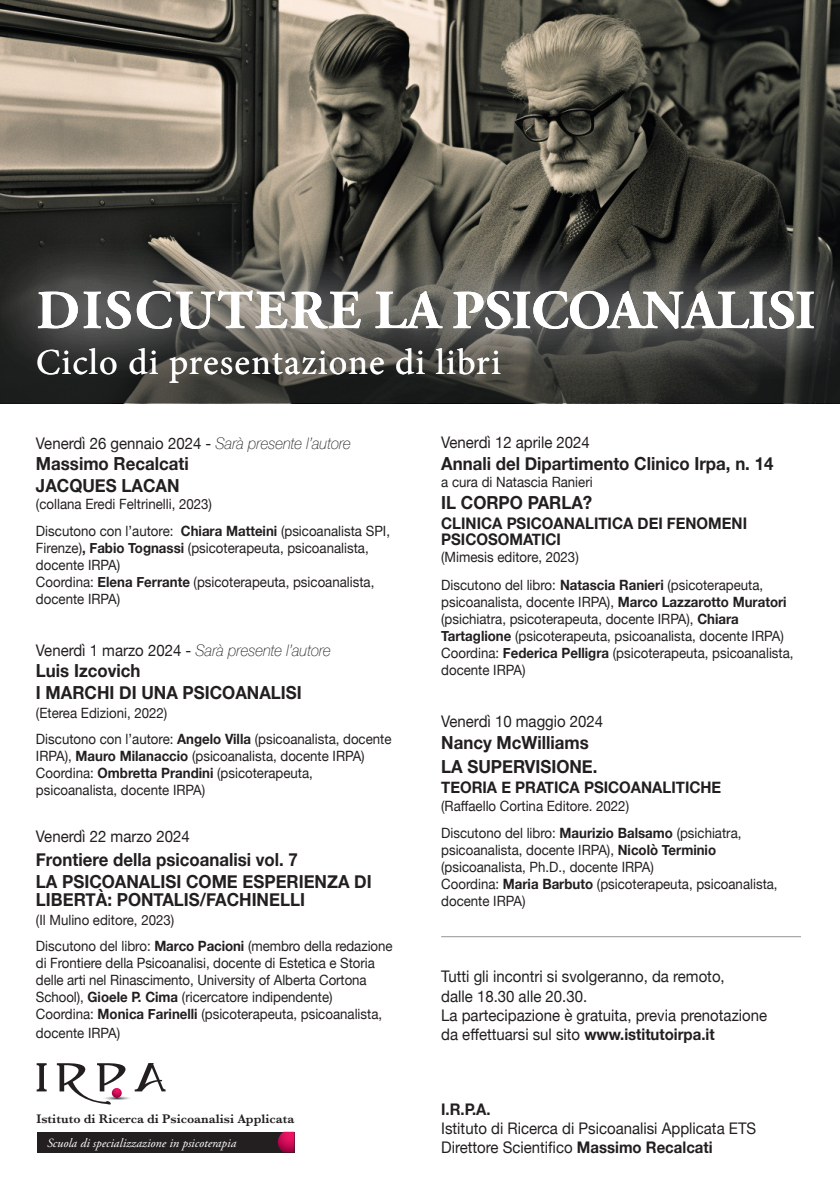
<style>
.page{position:relative;width:840px;height:1191px;background:#fff}
.page>*{position:absolute;margin:0;border:0;box-sizing:border-box;transform-origin:0 0}
.Garamon_12_linea{font:700 54.8px "Adobe Garamond Pro";letter-spacing:-.01em;color:#fff}
.t1{font:36.6px "Minion Pro";letter-spacing:.03em;color:#fff}
.t2{font:700 18px/21.6px "Helvetica Neue";color:#231f20;scale:.94 1}
.t3{font:16px/19.2px "Helvetica Neue";color:#231f20;scale:.94 1}
.t4{font:700 16px/16px "Helvetica Neue";color:#231f20;scale:.94 1}
.t5{font:italic 100 16px "Helvetica Neue";color:#231f20;scale:.94 1}
.t6{font:14.2px/17px "Helvetica Neue";color:#231f20;scale:.94 1}
.t7{font:600 12.8px "Baskerville";color:#231f20}
.t8{font:italic 12.6px "Adobe Garamond Pro";color:#fff}
.s1{font-weight:100;font-style:italic}
.s2{font-weight:700}
.s3{font-weight:400;font-style:normal}
</style>
<div class="page">
<img style="left:0;top:0;width:839px;height:404px">
<svg style="left:0;top:18px;width:839px;height:385px;background:#59554b"></svg>
<div style="left:37px;top:1131px;width:257px;height:21px;background:#231f20"></div>
<svg style="left:277px;top:1131px;width:17px;height:21px"></svg>
<svg style="left:37px;top:1063px;width:10px;height:28px"></svg>
<svg style="left:57px;top:1063px;width:108px;height:41px"></svg>
<hr style="left:441px;top:936px;width:359px;height:1px;background:#939598">
<div style="left:0;top:234px;width:839px;height:152px;background:#fff;opacity:.75"></div>
<p class="Garamon_12_linea" style="left:36px;top:279px;width:780px">DISCUTERE LA PSICOANALISI</p>
<p class="t1" style="left:36px;top:338px;width:466px">Ciclo di presentazione di libri</p>
<p class="t3" style="left:36px;top:434px;width:336px">Venerdì 26 gennaio 2024 - <span class="s1">Sarà presente l’autore</span></p>
<p class="t2" style="left:36px;top:454px;width:164px">Massimo Recalcati</p>
<p class="t2" style="left:36px;top:475px;width:154px">JACQUES LACAN</p>
<p class="t6" style="left:36px;top:496px;width:189px">(collana Eredi Feltrinelli, 2023)</p>
<p class="t6" style="left:36px;top:523px;width:378px">Discutono con l’autore: <span class="s2">Chiara Matteini</span> (psicoanalista SPI, Firenze)<span class="s2">, Fabio Tognassi</span> (psicoterapeuta, psicoanalista, docente IRPA)<br>Coordina: <span class="s2">Elena Ferrante</span> (psicoterapeuta, psicoanalista, docente IRPA)</p>
<p class="t5" style="left:36px;top:637px;width:315px"><span class="s3">Venerdì 1 marzo 2024 -</span> Sarà presente l’autore</p>
<p class="t2" style="left:36px;top:660px;width:113px">Luis Izcovich</p>
<p class="t2" style="left:36px;top:682px;width:284px">I MARCHI DI UNA PSICOANALISI</p>
<p class="t6" style="left:36px;top:705px;width:141px">(Eterea Edizioni, 2022)</p>
<p class="t6" style="left:36px;top:731px;width:379px">Discutono con l’autore: <span class="s2">Angelo Villa</span> (psicoanalista, docente<br>IRPA), <span class="s2">Mauro Milanaccio</span> (psicoanalista, docente IRPA)</p>
<p class="t6" style="left:36px;top:765px;width:296px">Coordina: <span class="s2">Ombretta Prandini</span> (psicoterapeuta, psicoanalista, docente IRPA)</p>
<p class="t3" style="left:36px;top:828px;width:165px">Venerdì 22 marzo 2024</p>
<p class="t2" style="left:36px;top:849px;width:358px">Frontiere della psicoanalisi vol. 7<br>LA PSICOANALISI COME ESPERIENZA DI</p>
<p class="t2" style="left:36px;top:889px;width:287px">LIBERTÀ: PONTALIS/FACHINELLI</p>
<p class="t6" style="left:36px;top:912px;width:148px">(Il Mulino editore, 2023)</p>
<p class="t6" style="left:36px;top:938px;width:380px">Discutono del libro: <span class="s2">Marco Pacioni</span> (membro della redazione di Frontiere della Psicoanalisi, docente di Estetica e Storia delle arti nel Rinascimento, University of Alberta Cortona School), <span class="s2">Gioele P. Cima</span> (ricercatore indipendente)<br>Coordina: <span class="s2">Monica Farinelli</span> (psicoterapeuta, psicoanalista,</p>
<p class="t6" style="left:36px;top:1025px;width:91px">docente IRPA)</p>
<p class="t7" style="left:37px;top:1111px;width:259px">Istituto di Ricerca di Psicoanalisi Applicata</p>
<p class="t8" style="left:47px;top:1135px;width:191px">Scuola di specializzazione in psicoterapia</p>
<p class="t3" style="left:441px;top:434px;width:160px">Venerdì 12 aprile 2024</p>
<p class="t2" style="left:441px;top:453px;width:355px">Annali del Dipartimento Clinico Irpa, n. 14</p>
<p class="t6" style="left:441px;top:474px;width:162px">a cura di Natascia Ranieri</p>
<p class="t2" style="left:441px;top:492px;width:162px">IL CORPO PARLA?</p>
<p class="t4" style="left:441px;top:515px;width:327px">CLINICA PSICOANALITICA DEI FENOMENI<br>PSICOSOMATICI</p>
<p class="t6" style="left:441px;top:549px;width:148px">(Mimesis editore, 2023)</p>
<p class="t6" style="left:441px;top:577px;width:369px">Discutono del libro: <span class="s2">Natascia Ranieri</span> (psicoterapeuta, psicoanalista, docente IRPA), <span class="s2">Marco Lazzarotto Muratori </span>(psichiatra, psicoterapeuta, docente IRPA), <span class="s2">Chiara Tartaglione</span> (psicoterapeuta, psicoanalista, docente IRPA)</p>
<p class="t6" style="left:441px;top:645px;width:376px">Coordina: <span class="s2">Federica Pelligra</span> (psicoterapeuta, psicoanalista, docente IRPA)</p>
<p class="t3" style="left:441px;top:712px;width:174px">Venerdì 10 maggio 2024</p>
<p class="t2" style="left:441px;top:732px;width:158px">Nancy McWilliams</p>
<p class="t2" style="left:441px;top:756px;width:168px">LA SUPERVISIONE.</p>
<p class="t4" style="left:441px;top:779px;width:299px">TEORIA E PRATICA PSICOANALITICHE</p>
<p class="t6" style="left:441px;top:798px;width:201px">(Raffaello Cortina Editore. 2022)</p>
<p class="t6" style="left:441px;top:825px;width:321px">Discutono del libro: <span class="s2">Maurizio Balsamo</span> (psichiatra, psicoanalista, docente IRPA), <span class="s2">Nicolò Terminio </span>(psicoanalista, Ph.D., docente IRPA)</p>
<p class="t6" style="left:441px;top:876px;width:359px">Coordina: <span class="s2">Maria Barbuto</span> (psicoterapeuta, psicoanalista, docente IRPA)</p>
<p class="t3" style="left:441px;top:968px;width:303px">Tutti gli incontri si svolgeranno, da remoto,</p>
<p class="t3" style="left:441px;top:987px;width:157px">dalle 18.30 alle 20.30.</p>
<p class="t3" style="left:441px;top:1006px;width:348px">La partecipazione è gratuita, previa prenotazione da effettuarsi sul sito <span class="s2">www.istitutoirpa.it</span></p>
<p class="t4" style="left:441px;top:1101px;width:54px">I.R.P.A.</p>
<p class="t3" style="left:441px;top:1119px;width:336px">Istituto di Ricerca di Psicoanalisi Applicata ETS</p>
<p class="t3" style="left:441px;top:1139px;width:290px">Direttore Scientifico <span class="s2">Massimo Recalcati</span></p>
</div>
